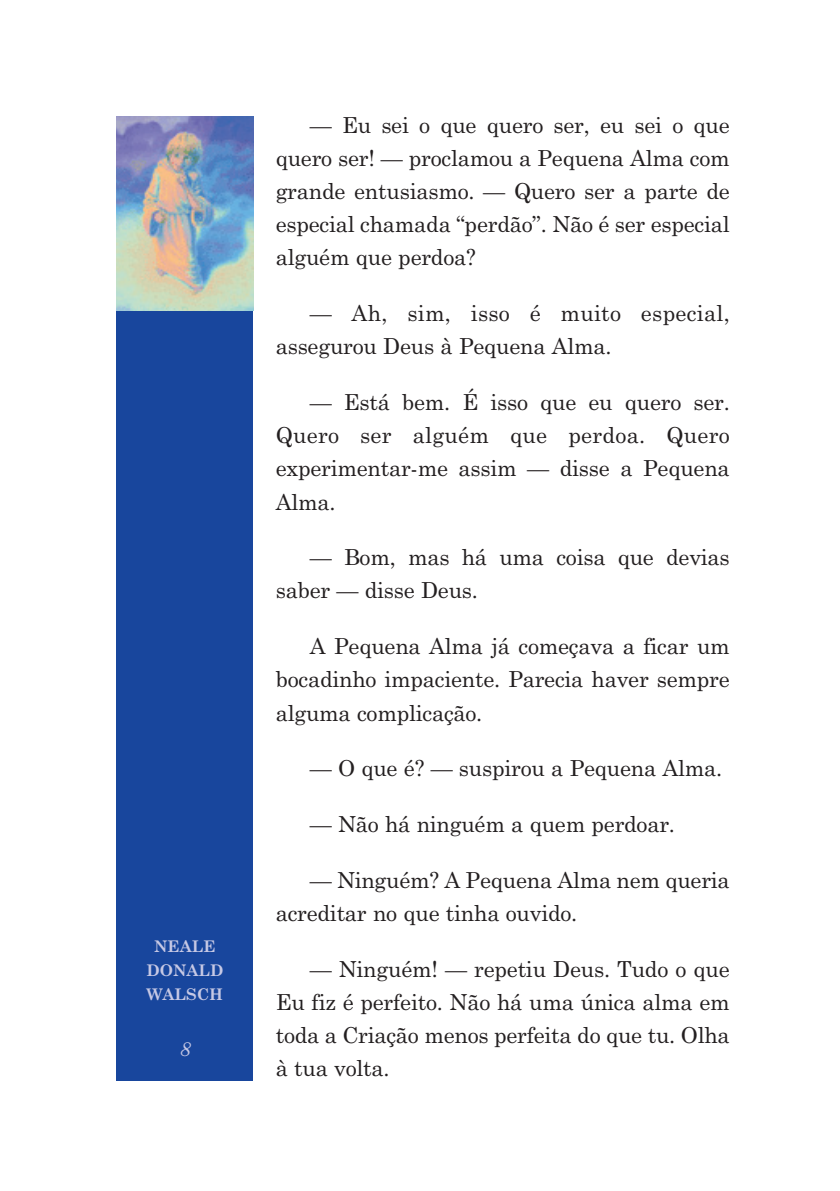
<style>
.page{position:relative;width:840px;height:1191px;background:#fff}
.page>*{position:absolute;margin:0;border:0;box-sizing:border-box;transform-origin:0 0}
.t1{font:22px/33.2px "Century Schoolbook";letter-spacing:-.01em;color:#231f20;text-align:justify}
.t2{font:italic 20px "Century Schoolbook";color:#c7c9e5}
.t3{font:700 16px/24px "Century Schoolbook";color:#c7c9e5;text-align:center}
</style>
<div class="page">
<svg style="left:116px;top:116px;width:138px;height:965px;background:#325aa2"></svg>
<p class="t3" style="left:146px;top:935px;width:79px">NEALE<br>DONALD<br>WALSCH</p>
<p class="t2" style="left:179px;top:1041px;width:13px">8</p>
<p class="t1" style="left:275px;top:110px;width:455px;text-indent:34px">— Eu sei o que quero ser, eu sei o que quero ser! — proclamou a Pequena Alma com grande entusiasmo. — Quero ser a parte de especial chamada “perdão”. Não é ser especial alguém que perdoa?</p>
<p class="t1" style="left:275px;top:299px;width:455px;text-indent:34px">— Ah, sim, isso é muito especial, assegurou Deus à Pequena Alma.</p>
<p class="t1" style="left:275px;top:387px;width:455px;text-indent:34px">— Está bem. É isso que eu quero ser.<br>Quero ser alguém que perdoa. Quero experimentar-me assim — disse a Pequena Alma.</p>
<p class="t1" style="left:275px;top:543px;width:455px;text-indent:34px">— Bom, mas há uma coisa que devias saber — disse Deus.</p>
<p class="t1" style="left:275px;top:632px;width:455px;text-indent:34px">A Pequena Alma já começava a ficar um bocadinho impaciente. Parecia haver sempre alguma complicação.</p>
<p class="t1" style="left:309px;top:754px;width:414px">— O que é? — suspirou a Pequena Alma.</p>
<p class="t1" style="left:309px;top:809px;width:366px">— Não há ninguém a quem perdoar.</p>
<p class="t1" style="left:275px;top:865px;width:455px;text-indent:34px">— Ninguém? A Pequena Alma nem queria acreditar no que tinha ouvido.</p>
<p class="t1" style="left:275px;top:954px;width:455px;text-indent:34px">— Ninguém! — repetiu Deus. Tudo o que Eu fiz é perfeito. Não há uma única alma em toda a Criação menos perfeita do que tu. Olha à tua volta.</p>
</div>
